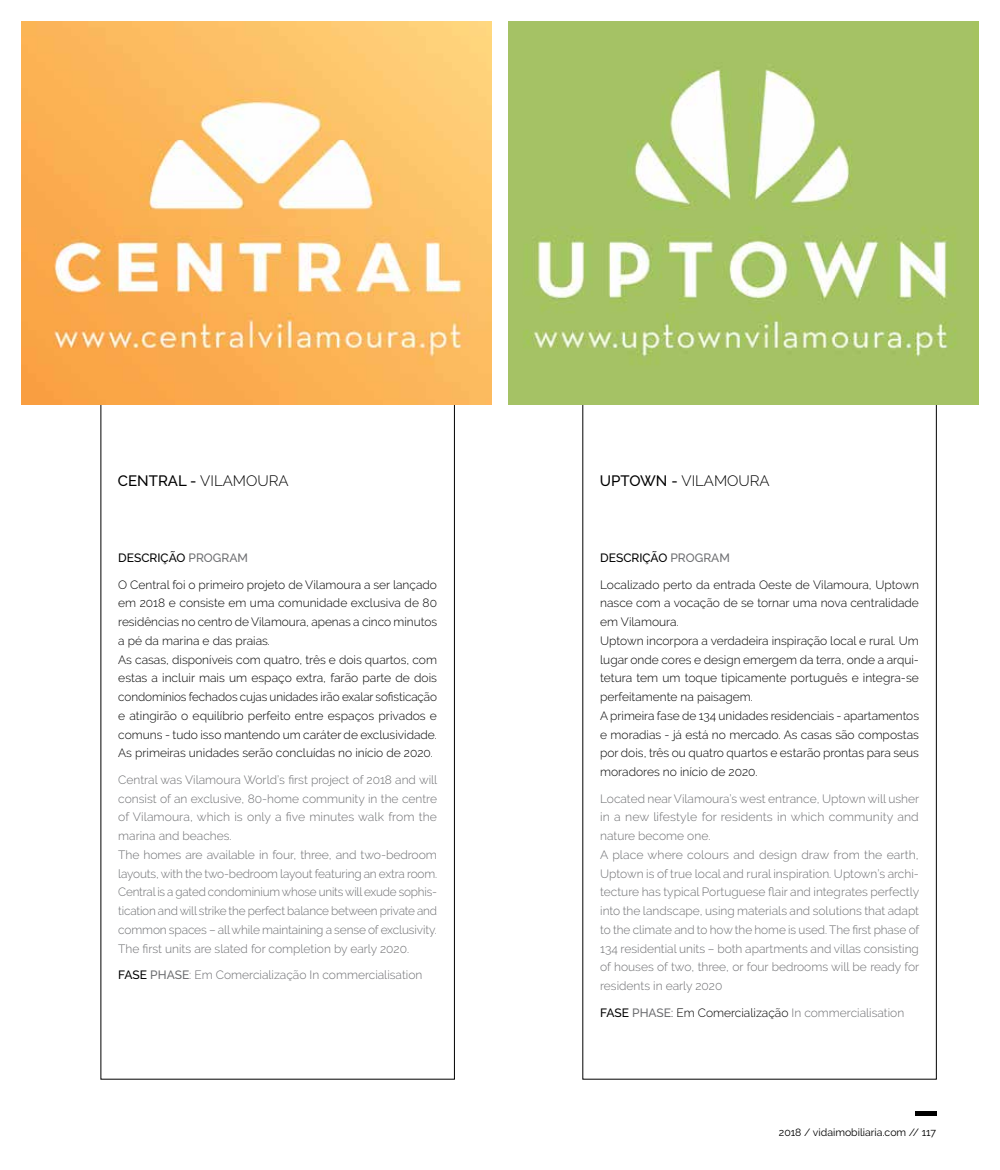
<style>
.page{position:relative;width:1000px;height:1170px;background:#fff}
.page>*{position:absolute;margin:0;border:0;box-sizing:border-box;transform-origin:0 0}
.t1{font:300 15px "Raleway";color:#000}
.t2{font:300 12px/18.8px "Raleway";color:#6d6e71}
.t3{font:300 12px/18.8px "Raleway";color:#000}
.t4{font:500 12px "Raleway";color:#000}
.t5{font:10.5px "Raleway";color:#000}
.s1{font-weight:500}
.s2{color:#6d6e71}
.s3{font-weight:500;color:#000}
.s4{color:#000}
</style>
<div class="page">
<hr style="left:914px;top:1111px;width:21px;height:4px;background:#000">
<img style="left:21px;top:21px;width:470px;height:383px">
<img style="left:508px;top:21px;width:470px;height:383px">
<p class="t1" style="left:118px;top:471px;width:172px"><span class="s1">CENTRAL -</span> VILAMOURA</p>
<p class="t4" style="left:118px;top:551px;width:131px">DESCRIÇÃO <span class="s2">PROGRAM</span></p>
<p class="t3" style="left:118px;top:575px;width:320px">O Central foi o primeiro projeto de Vilamoura a ser lançado em 2018 e consiste em uma comunidade exclusiva de 80 residências no centro de Vilamoura, apenas a cinco minutos a pé da marina e das praias.<br>As casas, disponíveis com quatro, três e dois quartos, com estas a incluir mais um espaço extra, farão parte de dois condomínios fechados cujas unidades irão exalar sofisticação e atingirão o equilíbrio perfeito entre espaços privados e comuns - tudo isso mantendo um caráter de exclusividade.<br>As primeiras unidades serão concluídas no início de 2020.</p>
<p class="t2" style="left:118px;top:770px;width:320px">Central was Vilamoura World’s first project of 2018 and will consist of an exclusive, 80-home community in the centre of Vilamoura, which is only a five minutes walk from the marina and beaches.<br>The homes are available in four, three, and two-bedroom layouts, with the two-bedroom layout featuring an extra room.<br>Central is a gated condominium whose units will exude sophis&shy;tication and will strike the perfect balance between private and common spaces – all while maintaining a sense of exclusivity.<br>The first units are slated for completion by early 2020.</p>
<p class="t2" style="left:118px;top:965px;width:305px"><span class="s3">FASE</span> <span class="s1">PHASE</span>: Em Comercialização In commercialisation</p>
<p class="t1" style="left:599px;top:471px;width:171px"><span class="s1">UPTOWN -</span> VILAMOURA</p>
<p class="t4" style="left:600px;top:551px;width:131px">DESCRIÇÃO <span class="s2">PROGRAM</span></p>
<p class="t3" style="left:600px;top:575px;width:320px">Localizado perto da entrada Oeste de Vilamoura, Uptown nasce com a vocação de se tornar uma nova centralidade em Vilamoura.<br>Uptown incorpora a verdadeira inspiração local e rural. Um lugar onde cores e design emergem da terra, onde a arqui&shy;tetura tem um toque tipicamente português e integra-se perfeitamente na paisagem.<br>A primeira fase de 134 unidades residenciais - apartamentos e moradias - já está no mercado. As casas são compostas por dois, três ou quatro quartos e estarão prontas para seus moradores no início de 2020.</p>
<p class="t2" style="left:600px;top:788px;width:320px">Located near Vilamoura’s west entrance, Uptown will usher in a new lifestyle for residents in which community and nature become one.<br>A place where colours and design draw from the earth, Uptown is of true local and rural inspiration. Uptown’s archi&shy;tecture has typical Portuguese flair and integrates perfectly into the landscape, using materials and solutions that adapt to the climate and to how the home is used. The first phase of 134 residential units – both apartments and villas consisting of houses of two, three, or four bedrooms will be ready for residents in early 2020</p>
<p class="t2" style="left:600px;top:1002px;width:305px"><span class="s3">FASE</span> <span class="s1">PHASE</span><span class="s4">: Em Comercialização</span> In commercialisation</p>
<p class="t5" style="left:778px;top:1126px;width:159px">2018 / vidaimobiliaria.com // 117</p>
</div>
